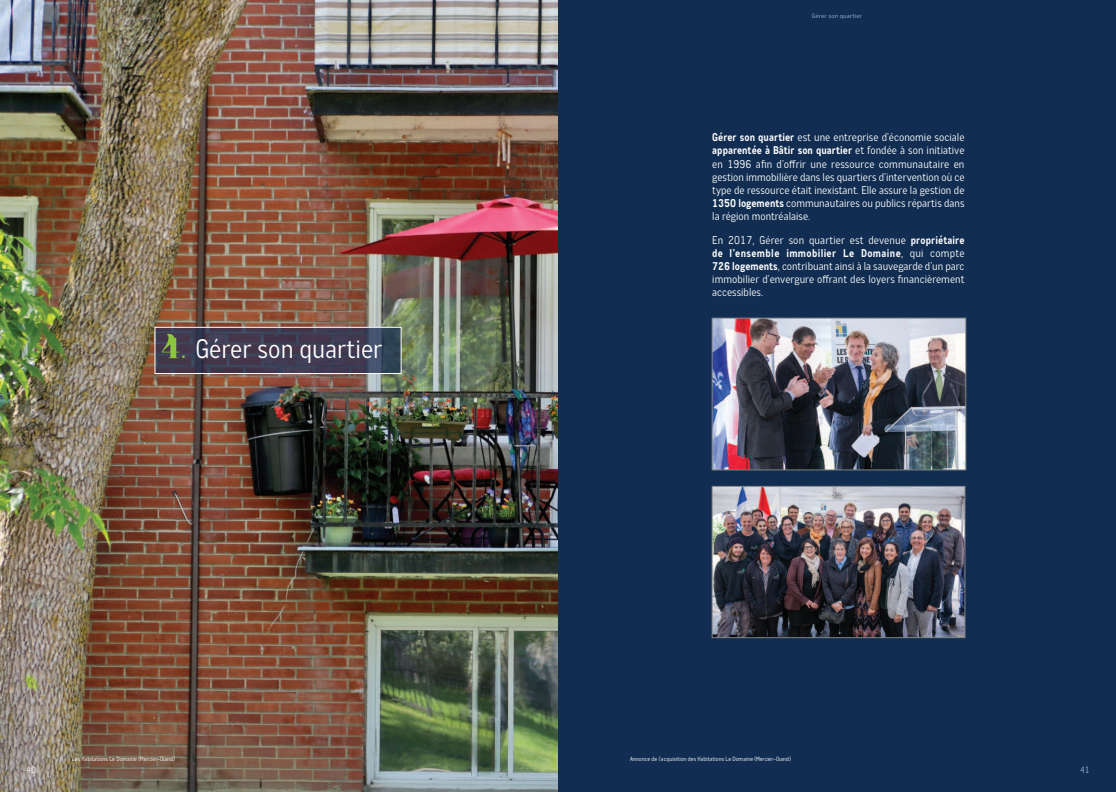
<style>
.page{position:relative;width:1116px;height:792px;background:#fff}
.page>*{position:absolute;margin:0;border:0;box-sizing:border-box;transform-origin:0 0}
.t1{font:300 26px "CA Cula";color:#fff}
.t2{font:300 11px/13.2px "CA Cula";color:#fff;text-align:justify}
.t3{font:300 9px "CA Cula";color:#fff}
.t4{font:300 9px "CA Cula";color:#98b4cd}
.t5{font:300 6.1px "CA Cula";color:#98b4cd;scale:1.16 1}
.t6{font:300 6px "CA Cula";color:#fff}
.s1{font-size:32px;color:#8bc63e}
.s2{font-weight:700}
</style>
<div class="page">
<div style="left:558px;top:0;width:558px;height:792px;background:#112d51"></div>
<img style="left:0;top:0;width:558px;height:792px">
<img style="left:714px;top:488px;width:249px;height:148px">
<div style="left:712px;top:486px;width:253px;height:152px;border:1px solid #808285"></div>
<img style="left:156px;top:329px;width:244px;height:43px">
<div style="left:154px;top:327px;width:248px;height:47px;border:1px solid #fff"></div>
<svg style="left:162px;top:334px;width:17px;height:24px"></svg>
<img style="left:714px;top:320px;width:250px;height:148px">
<div style="left:712px;top:318px;width:254px;height:152px;border:1px solid #808285"></div>
<p class="t5" style="left:812px;top:14px;width:45px">Gérer son quartier</p>
<h1 class="t1" style="left:180px;top:339px;width:204px"><span class="s1">.</span> Gérer son quartier</h1>
<p class="t2" style="left:712px;top:132px;width:254px"><span class="s2">Gérer son quartier</span> est une entreprise d’économie sociale <span class="s2">apparentée à Bâtir son quartier</span> et fondée à son initiative en 1996 afin d’offrir une ressource communautaire en gestion immobilière dans les quartiers d’intervention où ce type de ressource était inexistant. Elle assure la gestion de <span class="s2">1350 logements</span> communautaires ou publics répartis dans la région montréalaise.</p>
<p class="t2" style="left:712px;top:234px;width:254px">En 2017, Gérer son quartier est devenue <span class="s2">propriétaire de l’ensemble immobilier Le Domaine</span>, qui compte <span class="s2">726 logements</span>, contribuant ainsi à la sauvegarde d’un parc immobilier d’envergure offrant des loyers financièrement accessibles.</p>
<p class="t6" style="left:72px;top:756px;width:105px">Les Habitations Le Domaine (Mercier-Ouest)</p>
<p class="t6" style="left:630px;top:756px;width:163px">Annonce de l’acquisition des Habitations Le Domaine (Mercier-Ouest)</p>
<p class="t3" style="left:26px;top:767px;width:11px">40</p>
<p class="t4" style="left:1080px;top:767px;width:11px">41</p>
</div>
